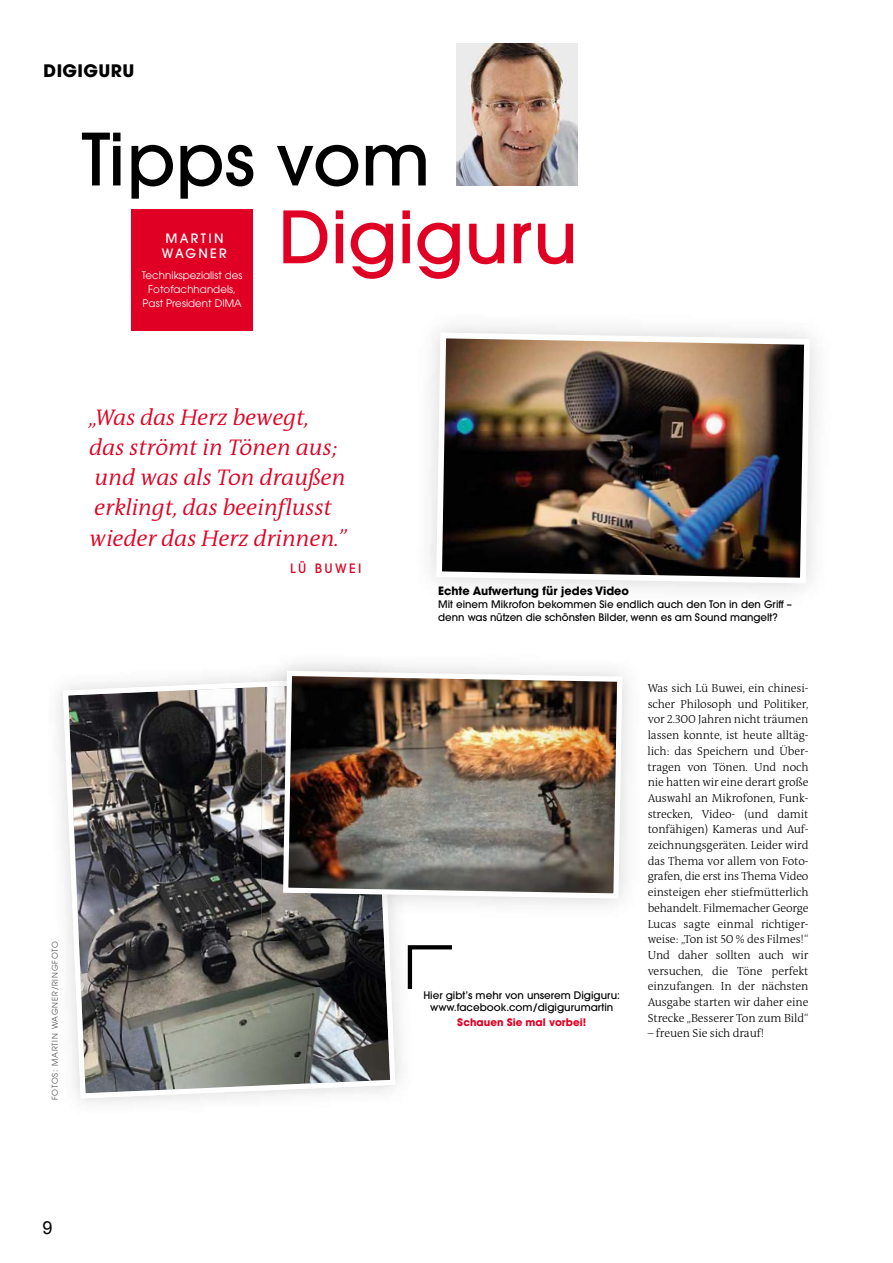
<style>
.page{position:relative;width:893px;height:1263px;background:#fff}
.page>*{position:absolute;margin:0;border:0;box-sizing:border-box;transform-origin:0 0}
.t1{font:500 71.4px/77.8px "ITC Avant Garde Std";color:#000}
.t2{font:italic 300 22.8px/30.3px "The Antiqua B LP4";color:#df0023}
.t3{font:18px "Arial";color:#000}
.t4{font:700 17.1px "ITC Avant Garde Std";letter-spacing:.02em;color:#000}
.t5{font:500 12.9px/14.2px "ITC Avant Garde Std";letter-spacing:.18em;color:#fff}
.t6{font:500 12.9px "ITC Avant Garde Std";letter-spacing:.18em;color:#df0023}
.t7{font:300 11.85px/15.8px "The Antiqua B LP3";letter-spacing:-.01em;color:#000;text-align:justify}
.t8{font:700 11.4px "ITC Avant Garde Std";color:#000}
.t9{font:500 10.35px/12.9px "ITC Avant Garde Std";color:#000}
.t10{font:10.35px/13.5px "ITC Avant Garde Std";letter-spacing:.005em;color:#fff;text-align:center}
.t11{font:700 10.35px "ITC Avant Garde Std";color:#df0023}
.t12{font:7.8px "ITC Avant Garde Std";letter-spacing:.1em;color:#545454}
.s1{color:#df0023}
</style>
<div class="page">
<img style="left:456px;top:44px;width:122px;height:141px">
<img style="left:433px;top:330px;width:380px;height:256px">
<svg style="left:63px;top:677px;width:332px;height:421px;background:#6e6d6c"></svg>
<svg style="left:407px;top:945px;width:45px;height:44px"></svg>
<div style="left:131px;top:210px;width:122px;height:121px;background:#df0023"></div>
<img style="left:261px;top:657px;width:154px;height:263px">
<img style="left:261px;top:677px;width:127px;height:243px">
<img style="left:280px;top:668px;width:345px;height:233px">
<p class="t4" style="left:44px;top:59px;width:92px">DIGIGURU</p>
<p class="t1" style="left:279px;top:120px;width:301px;text-indent:-197px">Tipps vom<br><span class="s1">Digiguru</span></p>
<p class="t5" style="left:162px;top:231px;width:67px">MARTIN<br>WAGNER</p>
<p class="t10" style="left:142px;top:269px;width:102px">Technikspezialist des<br>Fotofachhandels,<br>Past President DIMA</p>
<p class="t2" style="left:90px;top:402px;width:259px">„Was das Herz bewegt, das strömt in Tönen aus; und was als Ton draußen erklingt, das beeinflusst wieder das Herz drinnen.”</p>
<p class="t6" style="left:290px;top:560px;width:73px">LÜ BUWEI</p>
<p class="t12" style="left:50px;top:1100px;width:161px;rotate:-90deg">FOTOS: MARTIN WAGNER/RINGFOTO</p>
<p class="t3" style="left:43px;top:1215px;width:12px">9</p>
<p class="t8" style="left:438px;top:584px;width:192px">Echte Aufwertung für jedes Video</p>
<p class="t9" style="left:438px;top:598px;width:355px">Mit einem Mikrofon bekommen Sie endlich auch den Ton in den Griff – denn was nützen die schönsten Bilder, wenn es am Sound mangelt?</p>
<p class="t9" style="left:423px;top:989px;width:198px;line-height:12.1px;text-align:center">Hier gibt’s mehr von unserem Digiguru: www.facebook.com/digigurumartin</p>
<p class="t11" style="left:457px;top:1015px;width:130px">Schauen Sie mal vorbei!</p>
<p class="t7" style="left:648px;top:680px;width:162px">Was sich Lü Buwei, ein chinesi&shy;scher Philosoph und Politiker, vor 2.300 Jahren nicht träumen lassen konnte, ist heute alltäg&shy;lich: das Speichern und Über&shy;tragen von Tönen. Und noch nie hatten wir eine derart große Auswahl an Mikrofonen, Funk&shy;strecken, Video- (und damit tonfähigen) Kameras und Auf&shy;zeichnungsgeräten. Leider wird das Thema vor allem von Foto&shy;grafen, die erst ins Thema Video einsteigen eher stiefmütterlich behandelt. Filmemacher George Lucas sagte einmal richtiger&shy;weise: „Ton ist 50 % des Filmes!“ Und daher sollten auch wir versuchen, die Töne perfekt einzufangen. In der nächsten Ausgabe starten wir daher eine Strecke „Besserer Ton zum Bild“</p>
<p class="t7" style="left:648px;top:1025px;width:118px">– freuen Sie sich drauf!</p>
</div>
